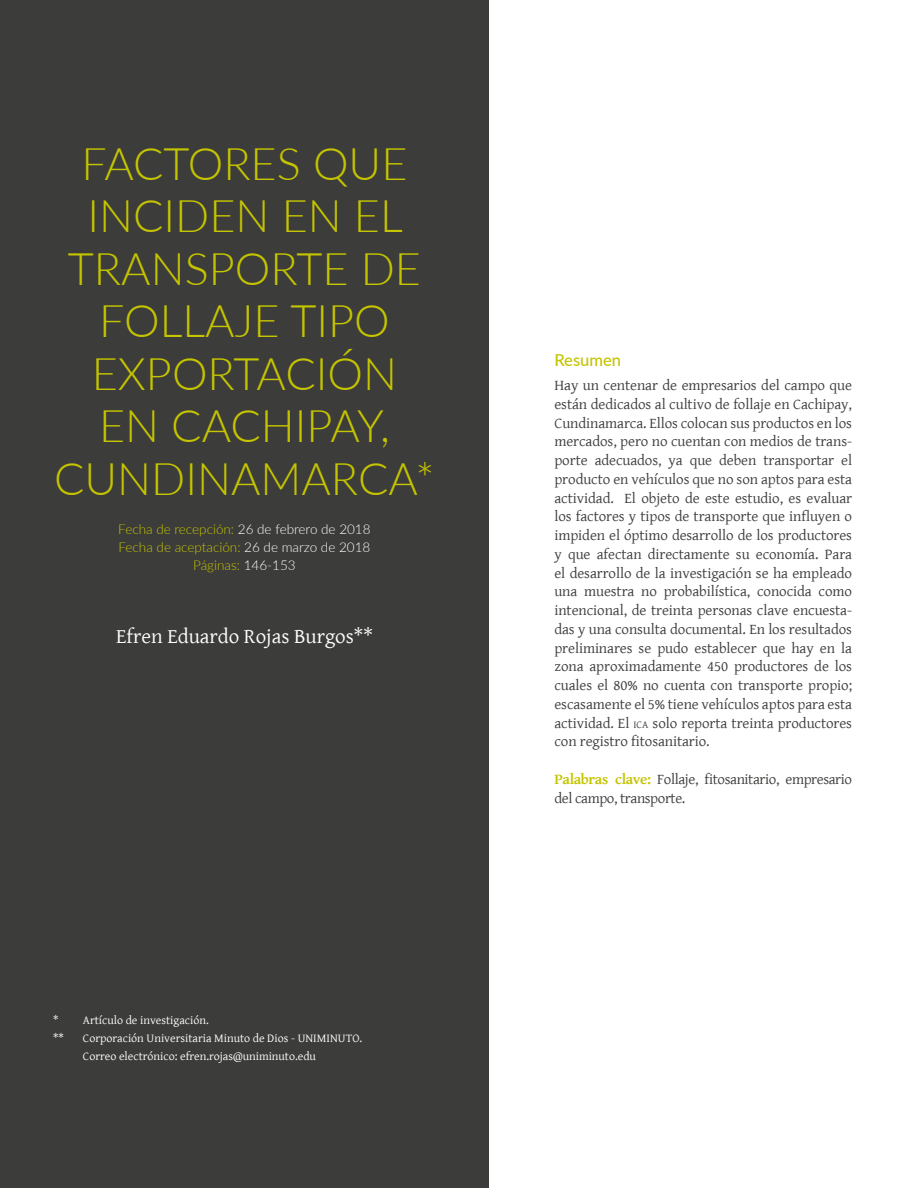
<style>
.page{position:relative;width:918px;height:1188px;background:#fff}
.page>*{position:absolute;margin:0;border:0;box-sizing:border-box;transform-origin:0 0}
.t1{font:300 45px/52.5px "Lato";color:#c5c400;text-align:center}
.t2{font:21px "Gentium Basic";color:#fff}
.t3{font:500 16.5px "Lato";color:#c5c400}
.t4{font:15px/18.8px "Gentium Basic";letter-spacing:-.015em;color:#3c3c3b;text-align:justify}
.t5{font:300 13.5px/18.3px "Lato";color:#c5c400;text-align:center}
.t6{font:12px/18px "Gentium Basic";color:#fff}
.s1{color:#fff}
.s2{font-size:10.5px}
.s3{font-weight:700;color:#c5c400}
</style>
<div class="page">
<div style="left:0;top:0;width:489px;height:1188px;background:#3c3c3b"></div>
<h1 class="t1" style="left:54px;top:135px;width:382px">FACTORES QUE<br>INCIDEN EN EL<br>TRANSPORTE DE<br>FOLLAJE TIPO<br>EXPORTACIÓN<br>EN CACHIPAY,<br>CUNDINAMARCA*</h1>
<p class="t5" style="left:118px;top:519px;width:254px">Fecha de recepción: <span class="s1">26 de febrero de 2018<br></span>Fecha de aceptación: <span class="s1">26 de marzo de 2018<br></span>Páginas: <span class="s1">146-153</span></p>
<h2 class="t2" style="left:116px;top:621px;width:258px">Efren Eduardo Rojas Burgos**</h2>
<p class="t6" style="left:53px;top:1011px;width:157px">* Artículo de investigación. **</p>
<p class="t6" style="left:83px;top:1029px;width:281px">Corporación Universitaria Minuto de Dios - UNIMINUTO.<br>Correo electrónico: efren.rojas@uniminuto.edu</p>
<p class="t3" style="left:554px;top:348px;width:68px">Resumen</p>
<p class="t4" style="left:554px;top:375px;width:299px">Hay un centenar de empresarios del campo que están dedicados al cultivo de follaje en Cachipay, Cundinamarca. Ellos colocan sus productos en los mercados, pero no cuentan con medios de trans&shy;porte adecuados, ya que deben transportar el producto en vehículos que no son aptos para esta actividad. El objeto de este estudio, es evaluar los factores y tipos de transporte que influyen o impiden el óptimo desarrollo de los productores y que afectan directamente su economía. Para el desarrollo de la investigación se ha empleado una muestra no probabilística, conocida como intencional, de treinta personas clave encuesta&shy;das y una consulta documental. En los resultados preliminares se pudo establecer que hay en la zona aproximadamente 450 productores de los cuales el 80% no cuenta con transporte propio; escasamente el 5% tiene vehículos aptos para esta actividad. El <span class="s2">ica</span> solo reporta treinta productores con registro fitosanitario.</p>
<p class="t4" style="left:554px;top:769px;width:299px"><span class="s3">Palabras clave:</span> Follaje, fitosanitario, empresario del campo, transporte.</p>
</div>
